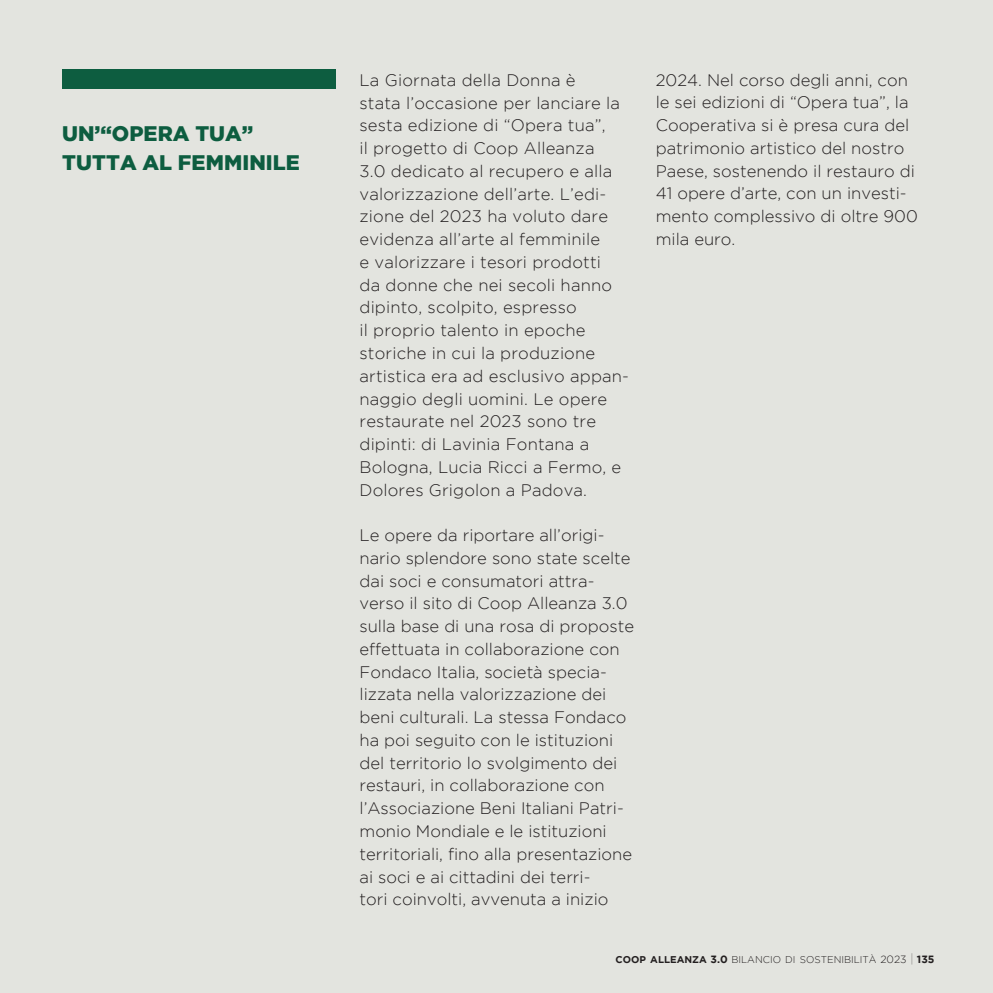
<style>
.page{position:relative;width:993px;height:993px;background:#fff}
.page>*{position:absolute;margin:0;border:0;box-sizing:border-box;transform-origin:0 0}
.t1{font:900 21px/28px "Gotham";letter-spacing:.005em;color:#0d5d40}
.t2{font:300 16.62px/22.8px "Gotham";color:#231f20}
.t3{font:300 9.8px "Gotham";color:#231f20}
.s1{font-weight:700}
.s2{font-weight:700;font-size:10.5px}
.s3{font-size:10.5px}
.s4{font-weight:100;font-size:12.25px}
</style>
<div class="page">
<div style="left:0;top:0;width:992px;height:992px;background:#e3e4df"></div>
<div style="left:62px;top:69px;width:273px;height:20px;background:#0d5d40"></div>
<p class="t1" style="left:62px;top:119px;width:239px">UN’“OPERA TUA”<br>TUTTA AL FEMMINILE</p>
<p class="t2" style="left:359px;top:68px;width:271px">La Giornata della Donna è<br>stata l’occasione per lanciare la sesta edizione di “Opera tua”,<br>il progetto di Coop Alleanza<br>3.0 dedicato al recupero e alla valorizzazione dell’arte. L’edi&shy;zione del 2023 ha voluto dare evidenza all’arte al femminile<br>e valorizzare i tesori prodotti<br>da donne che nei secoli hanno dipinto, scolpito, espresso<br>il proprio talento in epoche storiche in cui la produzione artistica era ad esclusivo appan&shy;naggio degli uomini. Le opere restaurate nel 2023 sono tre dipinti: di Lavinia Fontana a<br>Bologna, Lucia Ricci a Fermo, e<br>Dolores Grigolon a Padova.</p>
<p class="t2" style="left:359px;top:523px;width:276px">Le opere da riportare all’origi&shy;nario splendore sono state scelte dai soci e consumatori attra&shy;verso il sito di Coop Alleanza 3.0 sulla base di una rosa di proposte effettuata in collaborazione con Fondaco Italia, società specia&shy;lizzata nella valorizzazione dei beni culturali. La stessa Fondaco ha poi seguito con le istituzioni del territorio lo svolgimento dei restauri, in collaborazione con l’Associazione Beni Italiani Patri&shy;monio Mondiale e le istituzioni territoriali, fino alla presentazione ai soci e ai cittadini dei terri-<br>tori coinvolti, avvenuta a inizio</p>
<p class="t2" style="left:655px;top:68px;width:263px">2024. Nel corso degli anni, con le sei edizioni di “Opera tua”, la<br>Cooperativa si è presa cura del patrimonio artistico del nostro<br>Paese, sostenendo il restauro di<br>41 opere d’arte, con un investi&shy;mento complessivo di oltre 900 mila euro.</p>
<p class="t3" style="left:615px;top:953px;width:320px"><span class="s1">COOP ALLEANZA</span> <span class="s2">3.0</span> BILANCIO DI SOSTENIBILITÀ <span class="s3">2023</span> <span class="s4">|</span> <span class="s2">135</span></p>
</div>
